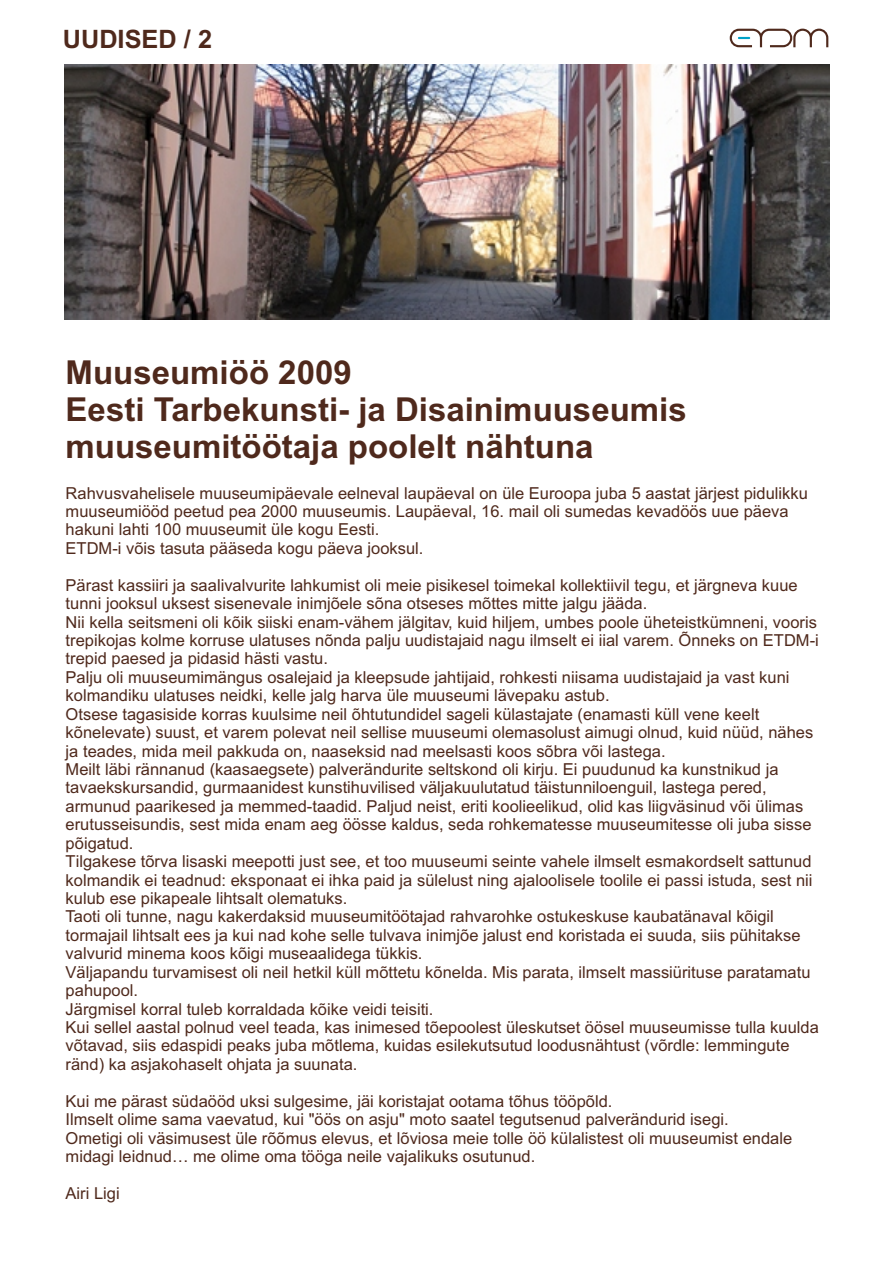
<style>
.page{position:relative;width:894px;height:1263px;background:#fff}
.page>*{position:absolute;margin:0;border:0;box-sizing:border-box;transform-origin:0 0}
.t1{font:700 33px/36.9px "Arial";color:#4f291c}
.t2{font:700 25.35px "Arial";color:#4f291c}
.t3{font:16.5px/18.5px "Arial";color:#4f291c}
</style>
<div class="page">
<svg style="left:730px;top:29px;width:98px;height:18px"></svg>
<img style="left:65px;top:65px;width:765px;height:255px">
<h2 class="t2" style="left:63px;top:29px;width:151px">UUDISED / 2</h2>
<h1 class="t1" style="left:66px;top:357px;width:623px">Muuseumiöö 2009<br>Eesti Tarbekunsti- ja Disainimuuseumis muuseumitöötaja poolelt nähtuna</h1>
<p class="t3" style="left:66px;top:485px;width:744px">Rahvusvahelisele muuseumipäevale eelneval laupäeval on üle Euroopa juba 5 aastat järjest pidulikku muuseumiööd peetud pea 2000 muuseumis. Laupäeval, 16. mail oli sumedas kevadöös uue päeva hakuni lahti 100 muuseumit üle kogu Eesti.<br>ETDM-i võis tasuta pääseda kogu päeva jooksul.</p>
<p class="t3" style="left:66px;top:577px;width:755px">Pärast kassiiri ja saalivalvurite lahkumist oli meie pisikesel toimekal kollektiivil tegu, et järgneva kuue tunni jooksul uksest sisenevale inimjõele sõna otseses mõttes mitte jalgu jääda.<br>Nii kella seitsmeni oli kõik siiski enam-vähem jälgitav, kuid hiljem, umbes poole üheteistkümneni, vooris trepikojas kolme korruse ulatuses nõnda palju uudistajaid nagu ilmselt ei iial varem. Õnneks on ETDM-i trepid paesed ja pidasid hästi vastu.<br>Palju oli muuseumimängus osalejaid ja kleepsude jahtijaid, rohkesti niisama uudistajaid ja vast kuni kolmandiku ulatuses neidki, kelle jalg harva üle muuseumi lävepaku astub.<br>Otsese tagasiside korras kuulsime neil õhtutundidel sageli külastajate (enamasti küll vene keelt kõnelevate) suust, et varem polevat neil sellise muuseumi olemasolust aimugi olnud, kuid nüüd, nähes ja teades, mida meil pakkuda on, naaseksid nad meelsasti koos sõbra või lastega.<br>Meilt läbi rännanud (kaasaegsete) palverändurite seltskond oli kirju. Ei puudunud ka kunstnikud ja tavaekskursandid, gurmaanidest kunstihuvilised väljakuulutatud täistunniloenguil, lastega pered, armunud paarikesed ja memmed-taadid. Paljud neist, eriti koolieelikud, olid kas liigväsinud või ülimas erutusseisundis, sest mida enam aeg öösse kaldus, seda rohkematesse muuseumitesse oli juba sisse põigatud.<br>Tilgakese tõrva lisaski meepotti just see, et too muuseumi seinte vahele ilmselt esmakordselt sattunud kolmandik ei teadnud: eksponaat ei ihka paid ja sülelust ning ajaloolisele toolile ei passi istuda, sest nii kulub ese pikapeale lihtsalt olematuks.<br>Taoti oli tunne, nagu kakerdaksid muuseumitöötajad rahvarohke ostukeskuse kaubatänaval kõigil tormajail lihtsalt ees ja kui nad kohe selle tulvava inimjõe jalust end koristada ei suuda, siis pühitakse valvurid minema koos kõigi museaalidega tükkis.<br>Väljapandu turvamisest oli neil hetkil küll mõttetu kõnelda. Mis parata, ilmselt massiürituse paratamatu pahupool.<br>Järgmisel korral tuleb korraldada kõike veidi teisiti.<br>Kui sellel aastal polnud veel teada, kas inimesed tõepoolest üleskutset öösel muuseumisse tulla kuulda võtavad, siis edaspidi peaks juba mõtlema, kuidas esilekutsutud loodusnähtust (võrdle: lemmingute ränd) ka asjakohaselt ohjata ja suunata.</p>
<p class="t3" style="left:66px;top:1093px;width:728px">Kui me pärast südaööd uksi sulgesime, jäi koristajat ootama tõhus tööpõld.<br>Ilmselt olime sama vaevatud, kui "öös on asju" moto saatel tegutsenud palverändurid isegi.<br>Ometigi oli väsimusest üle rõõmus elevus, et lõviosa meie tolle öö külalistest oli muuseumist endale midagi leidnud… me olime oma tööga neile vajalikuks osutunud.</p>
<p class="t3" style="left:66px;top:1185px;width:56px">Airi Ligi</p>
</div>
